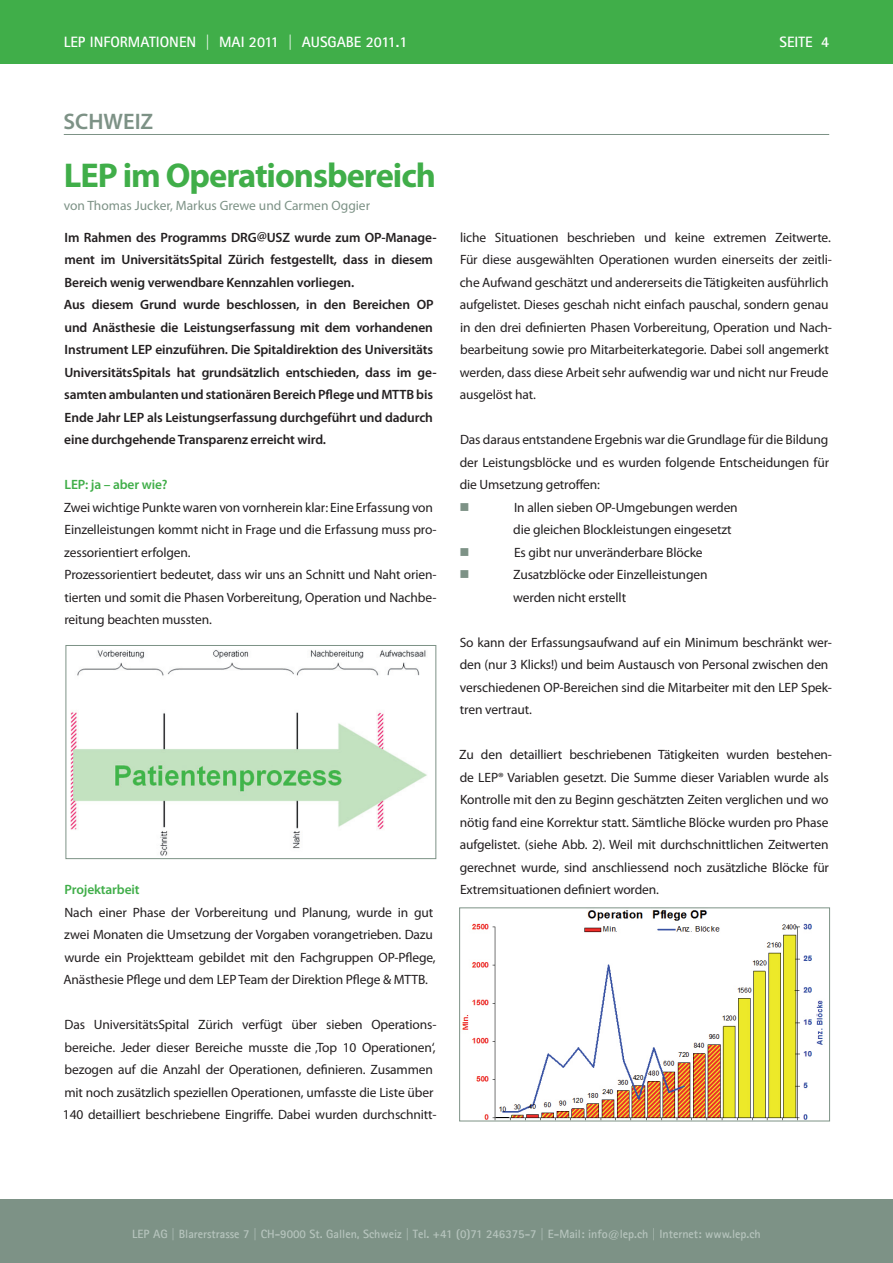
<style>
.page{position:relative;width:893px;height:1263px;background:#fff}
.page>*{position:absolute;margin:0;border:0;box-sizing:border-box;transform-origin:0 0}
.t1{font:700 34.5px "Myriad Pro";letter-spacing:-.03em;color:#40ae49}
.t2{font:600 22.5px "Myriad Pro";color:#7d9286}
.t3{font:700 15px "Agfa Rotis Sans Serif";color:#fff}
.t4{font:13.5px/22.5px "Myriad Pro";letter-spacing:-.01em;color:#231f20}
.t5{font:600 13.5px/22.5px "Myriad Pro";letter-spacing:-.01em;color:#231f20}
.t6{font:13.5px "Myriad Pro";color:#7d9286}
.t7{font:600 13.5px "Myriad Pro";letter-spacing:-.01em;color:#40ae49}
.t8{font:700 12px "Agfa Rotis Sans Serif";color:#b6c4bd}
</style>
<div class="page">
<div style="left:0;top:1199px;width:893px;height:64px;background:#7d9286"></div>
<div style="left:0;top:0;width:893px;height:64px;background:#40ae49"></div>
<hr style="left:64px;top:134px;width:765px;height:1px;background:#7d9286">
<img style="left:70px;top:650px;width:357px;height:206px">
<div style="left:66px;top:645px;width:370px;height:214px;border:1px solid #7d9286"></div>
<img style="left:462px;top:910px;width:361px;height:209px">
<div style="left:459px;top:907px;width:371px;height:214px;border:1px solid #7d9286"></div>
<p class="t3" style="left:64px;top:32px;width:345px">LEP INFORMATIONEN | MAI 2011 | AUSGABE 2011.1</p>
<p class="t3" style="left:780px;top:32px;width:51px">SEITE 4</p>
<h2 class="t2" style="left:64px;top:107px;width:91px">SCHWEIZ</h2>
<h1 class="t1" style="left:64px;top:153px;width:374px">LEP im Operationsbereich</h1>
<p class="t6" style="left:64px;top:197px;width:308px">von Thomas Jucker, Markus Grewe und Carmen Oggier</p>
<p class="t5" style="left:64px;top:225px;width:374px">Im Rahmen des Programms DRG@USZ wurde zum OP-Manage&shy;ment im UniversitätsSpital Zürich festgestellt, dass in diesem Bereich wenig verwendbare Kennzahlen vorliegen.<br>Aus diesem Grund wurde beschlossen, in den Bereichen OP und Anästhesie die Leistungserfassung mit dem vorhandenen Instrument LEP einzuführen. Die Spitaldirektion des Universitäts UniversitätsSpitals hat grundsätzlich entschieden, dass im ge&shy;samten ambulanten und stationären Bereich Pflege und MTTB bis Ende Jahr LEP als Leistungserfassung durchgeführt und dadurch eine durchgehende Transparenz erreicht wird.</p>
<p class="t7" style="left:65px;top:476px;width:105px">LEP: ja – aber wie?</p>
<p class="t4" style="left:64px;top:496px;width:374px">Zwei wichtige Punkte waren von vornherein klar: Eine Erfassung von Einzelleistungen kommt nicht in Frage und die Erfassung muss pro&shy;zessorientiert erfolgen.<br>Prozessorientiert bedeutet, dass wir uns an Schnitt und Naht orien&shy;tierten und somit die Phasen Vorbereitung, Operation und Nachbe&shy;reitung beachten mussten.</p>
<p class="t7" style="left:65px;top:881px;width:77px">Projektarbeit</p>
<p class="t4" style="left:64px;top:901px;width:374px">Nach einer Phase der Vorbereitung und Planung, wurde in gut zwei Monaten die Umsetzung der Vorgaben vorangetrieben. Dazu wurde ein Projektteam gebildet mit den Fachgruppen OP-Pflege, Anästhesie Pflege und dem LEP Team der Direktion Pflege &amp; MTTB.</p>
<p class="t4" style="left:63px;top:1013px;width:375px">Das UniversitätsSpital Zürich verfügt über sieben Operations&shy;bereiche. Jeder dieser Bereiche musste die ‚Top 10 Operationen‘, bezogen auf die Anzahl der Operationen, definieren. Zusammen mit noch zusätzlich speziellen Operationen, umfasste die Liste über 140 detailliert beschriebene Eingriffe. Dabei wurden durchschnitt-</p>
<p class="t4" style="left:460px;top:226px;width:374px">liche Situationen beschrieben und keine extremen Zeitwerte.<br>Für diese ausgewählten Operationen wurden einerseits der zeitli&shy;che Aufwand geschätzt und andererseits die Tätigkeiten ausführlich aufgelistet. Dieses geschah nicht einfach pauschal, sondern genau in den drei definierten Phasen Vorbereitung, Operation und Nach&shy;bearbeitung sowie pro Mitarbeiterkategorie. Dabei soll angemerkt werden, dass diese Arbeit sehr aufwendig war und nicht nur Freude ausgelöst hat.</p>
<p class="t4" style="left:460px;top:428px;width:370px">Das daraus entstandene Ergebnis war die Grundlage für die Bildung</p>
<p class="t4" style="left:460px;top:451px;width:371px">der Leistungsblöcke und es wurden folgende Entscheidungen für</p>
<p class="t4" style="left:460px;top:473px;width:142px">die Umsetzung getroffen:</p>
<p class="t4" style="left:514px;top:496px;width:225px">In allen sieben OP-Umgebungen werden</p>
<p class="t4" style="left:513px;top:518px;width:220px">die gleichen Blockleistungen eingesetzt</p>
<p class="t4" style="left:514px;top:541px;width:190px">Es gibt nur unveränderbare Blöcke</p>
<p class="t4" style="left:513px;top:563px;width:196px">Zusatzblöcke oder Einzelleistungen</p>
<p class="t4" style="left:513px;top:586px;width:114px">werden nicht erstellt</p>
<p class="t4" style="left:460px;top:631px;width:374px">So kann der Erfassungsaufwand auf ein Minimum beschränkt wer&shy;den (nur 3 Klicks!) und beim Austausch von Personal zwischen den verschiedenen OP-Bereichen sind die Mitarbeiter mit den LEP Spek&shy;tren vertraut.</p>
<p class="t4" style="left:459px;top:743px;width:374px">Zu den detailliert beschriebenen Tätigkeiten wurden bestehen&shy;de LEP® Variablen gesetzt. Die Summe dieser Variablen wurde als Kontrolle mit den zu Beginn geschätzten Zeiten verglichen und wo nötig fand eine Korrektur statt. Sämtliche Blöcke wurden pro Phase aufgelistet. (siehe Abb. 2). Weil mit durchschnittlichen Zeitwerten gerechnet wurde, sind anschliessend noch zusätzliche Blöcke für Extremsituationen definiert worden.</p>
<p class="t8" style="left:132px;top:1226px;width:630px">LEP AG | Blarerstrasse 7 | CH-9000 St. Gallen, Schweiz | Tel. +41 (0)71 246375-7 | E-Mail: info@lep.ch | Internet: www.lep.ch</p>
</div>
